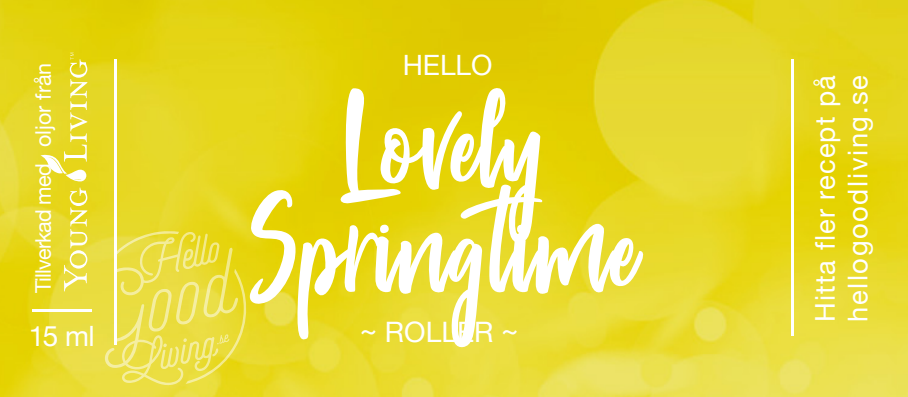
<style>
.page{position:relative;width:908px;height:397px;background:#fff}
.page>*{position:absolute;margin:0;border:0;box-sizing:border-box;transform-origin:0 0}
.t1{font:106.8px/104.4px "Passengers Script";letter-spacing:.02em;color:#fff;text-align:center}
.t2{font:28px "Helvetica Neue";color:#fff}
.t3{font:27.2px/32.8px "Helvetica Neue";letter-spacing:.06em;color:#fff}
.t4{font:21.6px "Helvetica Neue";letter-spacing:-.03em;color:#fff}
</style>
<div class="page">
<img style="left:0;top:0;width:907px;height:397px">
<svg style="left:64px;top:188px;width:23px;height:103px;background:#ece15c"></svg>
<svg style="left:40px;top:53px;width:47px;height:129px;background:#e8dc3f"></svg>
<hr style="left:33px;top:309px;width:59px;height:2px;background:#fff">
<hr style="left:114px;top:59px;width:3px;height:286px;background:#fff">
<hr style="left:790px;top:59px;width:3px;height:276px;background:#fff">
<svg style="left:87px;top:231px;width:161px;height:155px;background:#ebde4a"></svg>
<p class="t4" style="left:28px;top:293px;width:232px;rotate:-90deg">Tillverkad med oljor från</p>
<p class="t2" style="left:29px;top:315px;width:67px">15 ml</p>
<p class="t2" style="left:402px;top:44px;width:91px">HELLO</p>
<h1 class="t1" style="left:250px;top:87px;width:389px">Lovely<br>Springtime</h1>
<p class="t2" style="left:360px;top:312px;width:159px">~ ROLLER ~</p>
<p class="t3" style="left:809px;top:322px;width:248px;rotate:-90deg">Hitta fler recept på hellogoodliving.se</p>
</div>
